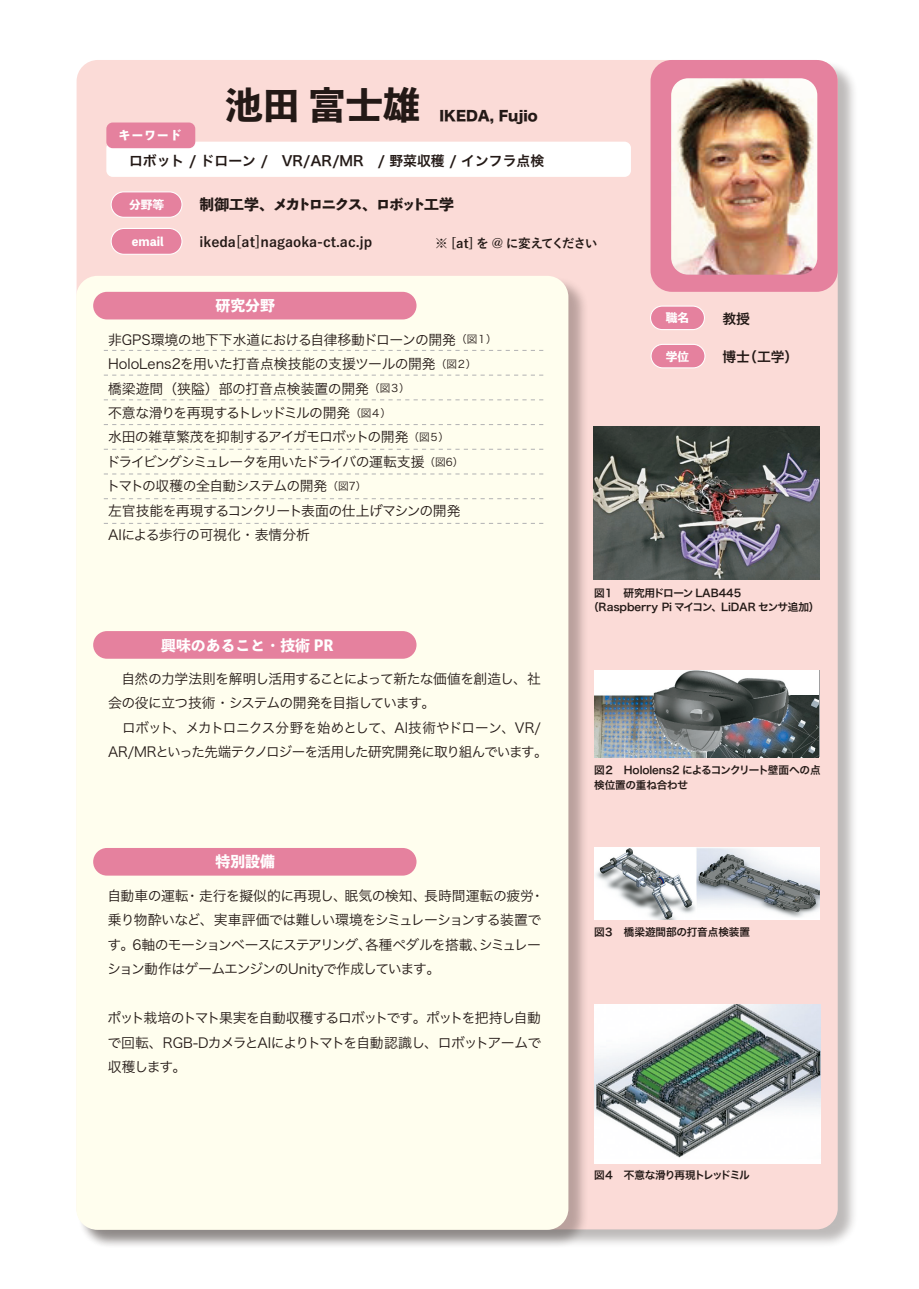
<style>
.page{position:relative;width:919px;height:1289px;background:#fff}
.page>*{position:absolute;margin:0;border:0;box-sizing:border-box;transform-origin:0 0}
.t1{font:800 37.2px "Toppan Bunkyu Midashi Gothic Std N";color:#231916}
.t2{font:800 14.85px "Toppan Bunkyu Midashi Gothic Std N";color:#fff}
.t3{font:800 14.85px "Toppan Bunkyu Midashi Gothic Std N";letter-spacing:-.125em;color:#231916}
.t4{font:13.8px/24.5px "Hira Kaku Pro W3";letter-spacing:-.045em;color:#231916}
.t5{font:13.8px "Hira Kaku Pro W3";color:#231916}
.t6{font:13.8px "Hira Kaku Pro W6";color:#231916}
.t7{font:13.8px "Hira Kaku Pro W3";letter-spacing:-.085em;color:#231916}
.t8{font:700 13.8px "Yu Go";color:#231916}
.t9{font:13.8px "Hira Kaku Pro W3";letter-spacing:-.07em;color:#231916}
.t10{font:13.8px "Hira Kaku Std W8";color:#231916}
.t11{font:13.8px "Hira Kaku Pro N W6";color:#231916}
.t12{font:700 12.75px "Yu Go";letter-spacing:-.1em;color:#231916}
.t13{font:800 12.75px "Toppan Bunkyu Midashi Gothic Std N";color:#fff}
.t14{font:800 11.7px "Toppan Bunkyu Midashi Gothic Std N";color:#fff}
.t15{font:10.65px/14.9px "Hira Kaku Pro W6";letter-spacing:-.015em;color:#231916}
.t16{font:10.65px "Hira Kaku Pro W6";letter-spacing:-.095em;color:#231916}
.s1{font-size:10.65px}
</style>
<div class="page">
<div style="left:79px;top:61px;width:778px;height:1187px;background:#231916;opacity:.3"></div>
<div style="left:77px;top:60px;width:760px;height:1169px;background:#fbdbd7;border-radius:21px"></div>
<div style="left:106px;top:142px;width:525px;height:35px;background:#fff;border-radius:6px"></div>
<div style="left:111px;top:192px;width:71px;height:25px;background:#e5819e;border-radius:13px"></div>
<div style="left:111px;top:191px;width:71px;height:27px;border:1px solid #fff;border-radius:13px"></div>
<div style="left:651px;top:344px;width:54px;height:24px;background:#e5819e;border-radius:12px"></div>
<div style="left:650px;top:344px;width:55px;height:24px;border:1px solid #fff;border-radius:12px"></div>
<div style="left:650px;top:306px;width:54px;height:23px;background:#e5819e;border-radius:12px"></div>
<div style="left:650px;top:305px;width:55px;height:25px;border:1px solid #fff;border-radius:12px"></div>
<div style="left:78px;top:277px;width:510px;height:971px;background:#231916;opacity:.3"></div>
<div style="left:76px;top:276px;width:492px;height:953px;background:#fffeee;border-radius:21px"></div>
<div style="left:111px;top:228px;width:71px;height:26px;background:#e5819e;border-radius:13px"></div>
<div style="left:111px;top:228px;width:71px;height:27px;border:1px solid #fff;border-radius:13px"></div>
<div style="left:93px;top:631px;width:323px;height:27px;background:#e5819e;border-radius:14px"></div>
<img style="left:650px;top:60px;width:187px;height:232px">
<img style="left:593px;top:426px;width:226px;height:153px">
<img style="left:594px;top:670px;width:224px;height:87px">
<img style="left:594px;top:848px;width:225px;height:71px">
<img style="left:594px;top:1004px;width:226px;height:159px">
<div style="left:93px;top:292px;width:323px;height:27px;background:#e5819e;border-radius:14px"></div>
<svg style="left:104px;top:350px;width:439px;height:1px"></svg>
<svg style="left:104px;top:374px;width:439px;height:1px"></svg>
<svg style="left:104px;top:399px;width:439px;height:1px"></svg>
<svg style="left:104px;top:424px;width:439px;height:1px"></svg>
<svg style="left:104px;top:449px;width:439px;height:1px"></svg>
<svg style="left:104px;top:473px;width:439px;height:1px"></svg>
<svg style="left:104px;top:498px;width:439px;height:1px"></svg>
<svg style="left:104px;top:523px;width:439px;height:1px"></svg>
<div style="left:93px;top:848px;width:323px;height:27px;background:#e5819e;border-radius:14px"></div>
<div style="left:106px;top:122px;width:89px;height:26px;background:#e5819e;border-radius:6px"></div>
<p class="t13" style="left:118px;top:125px;width:65px">キーワード</p>
<p class="t1" style="left:225px;top:76px;width:196px">池田 富士雄</p>
<p class="t10" style="left:439px;top:109px;width:100px">IKEDA, Fujio</p>
<p class="t6" style="left:129px;top:148px;width:416px">ロボット / ドローン /　VR/AR/MR　/ 野菜収穫 / インフラ点検</p>
<p class="t14" style="left:129px;top:196px;width:37px">分野等</p>
<p class="t3" style="left:199px;top:193px;width:256px">制御工学、メカトロニクス、ロボット工学</p>
<p class="t14" style="left:132px;top:232px;width:33px">email</p>
<p class="t8" style="left:199px;top:234px;width:174px">ikeda[at]nagaoka-ct.ac.jp</p>
<p class="t12" style="left:435px;top:236px;width:164px">※ [at] を @ に変えてください</p>
<p class="t2" style="left:215px;top:294px;width:61px">研究分野</p>
<p class="t4" style="left:108px;top:326px;width:390px">非GPS環境の地下下水道における自律移動ドローンの開発<span class="s1">（図１）</span></p>
<p class="t5" style="left:108px;top:351px;width:370px">HoloLens2を用いた打音点検技能の支援ツールの開発<span class="s1">（図２）</span></p>
<p class="t5" style="left:108px;top:376px;width:303px">橋梁遊間（狭隘）部の打音点検装置の開発<span class="s1">（図３）</span></p>
<p class="t9" style="left:108px;top:400px;width:284px">不意な滑りを再現するトレッドミルの開発<span class="s1">（図４）</span></p>
<p class="t4" style="left:108px;top:424px;width:342px">水田の雑草繁茂を抑制するアイガモロボットの開発<span class="s1">（図５）</span></p>
<p class="t7" style="left:106px;top:449px;width:358px">ドライビングシミュレータを用いたドライバの運転支援<span class="s1">（図6）</span></p>
<p class="t4" style="left:106px;top:473px;width:261px">トマトの収穫の全自動システムの開発<span class="s1">（図7）</span></p>
<p class="t4" style="left:108px;top:497px;width:354px">左官技能を再現するコンクリート表面の仕上げマシンの開発</p>
<p class="t5" style="left:108px;top:523px;width:203px">AIによる歩行の可視化・表情分析</p>
<p class="t14" style="left:665px;top:309px;width:25px">職名</p>
<p class="t14" style="left:665px;top:347px;width:25px">学位</p>
<p class="t11" style="left:722px;top:306px;width:29px">教授</p>
<p class="t11" style="left:722px;top:345px;width:78px">博士（工学）</p>
<p class="t2" style="left:161px;top:633px;width:174px">興味のあること・技術 PR</p>
<p class="t4" style="left:108px;top:665px;width:434px">　自然の力学法則を解明し活用することによって新たな価値を創造し、社会の役に立つ技術・システムの開発を目指しています。</p>
<p class="t4" style="left:108px;top:714px;width:441px;text-align:center">ロボット、メカトロニクス分野を始めとして、AI技術やドローン、VR/<br>AR/MRといった先端テクノロジーを活用した研究開発に取り組んでいます。</p>
<p class="t2" style="left:215px;top:850px;width:61px">特別設備</p>
<p class="t4" style="left:107px;top:882px;width:439px">自動車の運転・走行を擬似的に再現し、眠気の検知、長時間運転の疲労・乗り物酔いなど、実車評価では難しい環境をシミュレーションする装置です。6軸のモーションベースにステアリング、各種ペダルを搭載、シミュレーション動作はゲームエンジンのUnityで作成しています。</p>
<p class="t4" style="left:107px;top:1004px;width:435px;text-align:justify">ポット栽培のトマト果実を自動収穫するロボットです。ポットを把持し自動で回転、RGB-DカメラとAIによりトマトを自動認識し、ロボットアームで収穫します。</p>
<p class="t15" style="left:594px;top:584px;width:149px">図１　研究用ドローン LAB445</p>
<p class="t15" style="left:588px;top:599px;width:233px">（Raspberry Pi マイコン、LiDAR センサ追加）</p>
<p class="t15" style="left:594px;top:762px;width:228px">図２　Hololens2 によるコンクリート壁面への点検位置の重ね合わせ</p>
<p class="t15" style="left:594px;top:924px;width:157px">図３　橋梁遊間部の打音点検装置</p>
<p class="t16" style="left:594px;top:1165px;width:157px">図４　不意な滑り再現トレッドミル</p>
</div>
